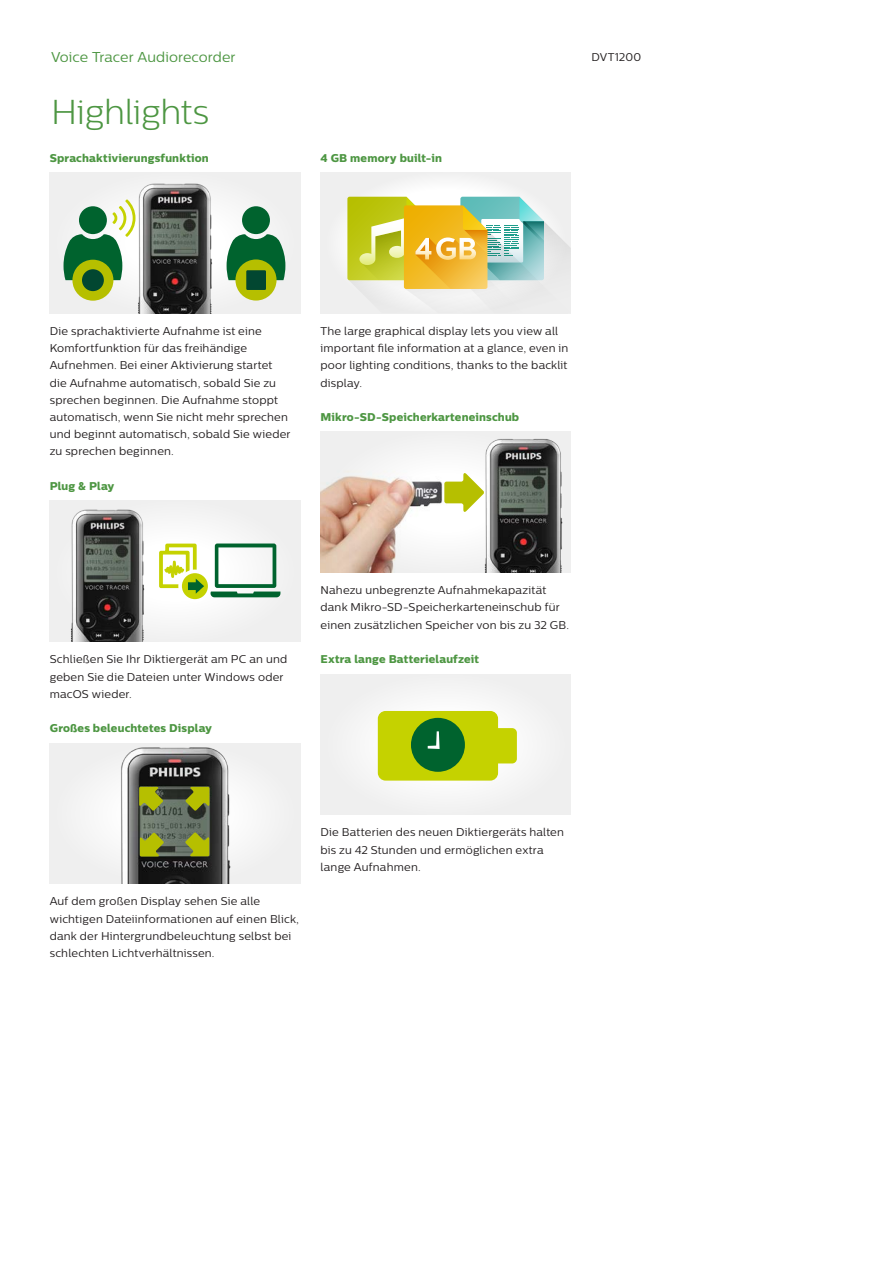
<style>
.page{position:relative;width:893px;height:1263px;background:#fff}
.page>*{position:absolute;margin:0;border:0;box-sizing:border-box;transform-origin:0 0}
.t1{font:300 34.5px "Centrale Sans";letter-spacing:-.01em;color:#4d9642}
.t2{font:14.25px "Centrale Sans";letter-spacing:.005em;color:#4d9642}
.t3{font:11.25px/17.2px "Centrale Sans";letter-spacing:.015em;color:#231f20}
.t4{font:11.25px "Centrale Sans X Bold";letter-spacing:.015em;color:#4d9642}
</style>
<div class="page">
<div style="left:50px;top:172px;width:250px;height:141px;background:#efefef"></div>
<div style="left:242px;top:206px;width:28px;height:28px;background:#00632e;border-radius:50%"></div>
<svg style="left:64px;top:206px;width:59px;height:74px"></svg>
<div style="left:235px;top:259px;width:42px;height:42px;background:#b6bf00;border-radius:50%"></div>
<svg style="left:227px;top:234px;width:58px;height:56px"></svg>
<div style="left:72px;top:260px;width:41px;height:41px;background:#b6bf00;border-radius:50%"></div>
<div style="left:82px;top:269px;width:22px;height:22px;background:#024731;border-radius:50%"></div>
<img style="left:123px;top:183px;width:104px;height:130px">
<div style="left:50px;top:501px;width:250px;height:141px;background:#f0f0f0"></div>
<svg style="left:160px;top:543px;width:120px;height:60px"></svg>
<img style="left:70px;top:509px;width:90px;height:133px">
<div style="left:50px;top:743px;width:250px;height:141px;background:#efefef"></div>
<img style="left:103px;top:747px;width:145px;height:137px">
<svg style="left:139px;top:787px;width:24px;height:24px"></svg>
<svg style="left:185px;top:832px;width:24px;height:24px"></svg>
<svg style="left:140px;top:832px;width:24px;height:24px"></svg>
<svg style="left:185px;top:787px;width:24px;height:24px"></svg>
<div style="left:321px;top:172px;width:250px;height:141px;background:linear-gradient(to right,#f3f3f0,#f2f3f3)"></div>
<svg style="left:347px;top:197px;width:224px;height:116px"></svg>
<img style="left:321px;top:432px;width:211px;height:141px">
<img style="left:469px;top:433px;width:102px;height:140px">
<svg style="left:444px;top:472px;width:40px;height:41px"></svg>
<div style="left:321px;top:674px;width:250px;height:141px;background:#f2f2f2"></div>
<svg style="left:378px;top:711px;width:139px;height:70px;background:#9cbc1f"></svg>
<p class="t2" style="left:51px;top:48px;width:186px">Voice Tracer Audiorecorder</p>
<p class="t3" style="left:591px;top:48px;width:51px">DVT1200</p>
<h1 class="t1" style="left:51px;top:92px;width:159px">Highlights</h1>
<p class="t4" style="left:50px;top:151px;width:161px">Sprachaktivierungsfunktion</p>
<p class="t4" style="left:321px;top:151px;width:123px">4 GB memory built-in</p>
<p class="t3" style="left:50px;top:322px;width:242px">Die sprachaktivierte Aufnahme ist eine Komfortfunktion für das freihändige Aufnehmen. Bei einer Aktivierung startet die Aufnahme automatisch, sobald Sie zu sprechen beginnen. Die Aufnahme stoppt automatisch, wenn Sie nicht mehr sprechen und beginnt automatisch, sobald Sie wieder zu sprechen beginnen.</p>
<p class="t4" style="left:50px;top:479px;width:66px">Plug &amp; Play</p>
<p class="t3" style="left:321px;top:322px;width:249px">The large graphical display lets you view all important file information at a glance, even in poor lighting conditions, thanks to the backlit display.</p>
<p class="t4" style="left:321px;top:410px;width:200px">Mikro-SD-Speicherkarteneinschub</p>
<p class="t3" style="left:50px;top:650px;width:239px">Schließen Sie Ihr Diktiergerät am PC an und geben Sie die Dateien unter Windows oder macOS wieder.</p>
<p class="t4" style="left:50px;top:721px;width:164px">Großes beleuchtetes Display</p>
<p class="t3" style="left:321px;top:581px;width:250px">Nahezu unbegrenzte Aufnahmekapazität dank Mikro-SD-Speicherkarteneinschub für einen zusätzlichen Speicher von bis zu 32 GB.</p>
<p class="t4" style="left:321px;top:652px;width:160px">Extra lange Batterielaufzeit</p>
<p class="t3" style="left:50px;top:893px;width:251px">Auf dem großen Display sehen Sie alle wichtigen Dateiinformationen auf einen Blick, dank der Hintergrundbeleuchtung selbst bei schlechten Lichtverhältnissen.</p>
<p class="t3" style="left:321px;top:824px;width:245px">Die Batterien des neuen Diktiergeräts halten bis zu 42 Stunden und ermöglichen extra lange Aufnahmen.</p>
</div>
